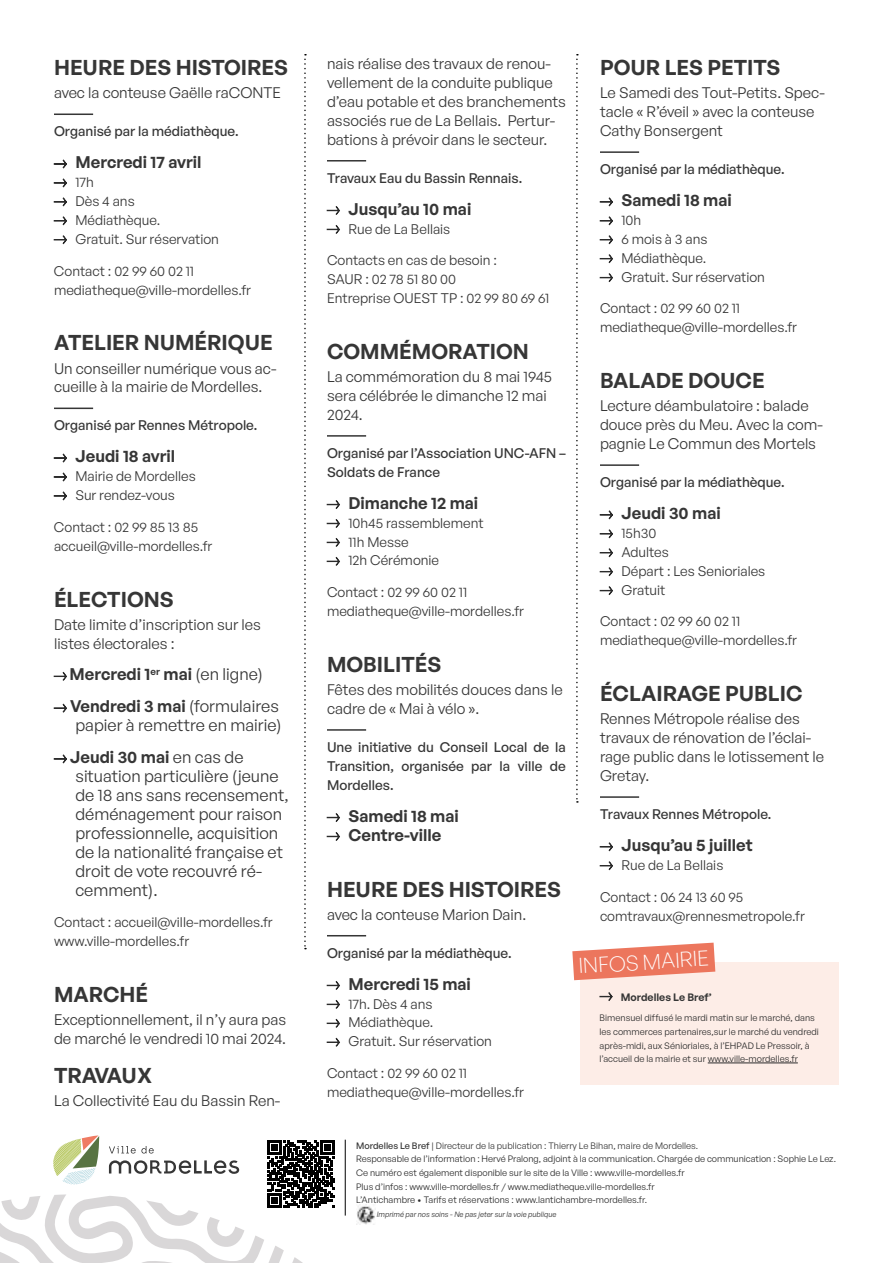
<style>
.page{position:relative;width:893px;height:1263px;background:#fff}
.page>*{position:absolute;margin:0;border:0;box-sizing:border-box;transform-origin:0 0}
.t1{font:600 21px "General Sans";color:#363636}
.t2{font:300 21px "General Sans";color:#fff}
.t3{font:16.5px/18.9px "General Sans";color:#363636}
.t4{font:600 16.5px/31.8px "General Sans";color:#363636}
.t5{font:15px/18.9px "General Sans";color:#363636}
.t6{font:13.65px/18.9px "General Sans";color:#363636}
.t7{font:500 13.65px/18.9px "General Sans";color:#363636}
.t8{font:600 10.5px "General Sans";color:#363636}
.t9{font:9.15px/13.6px "General Sans";color:#2b2b2b}
.t10{font:italic 7.5px "General Sans";color:#2b2b2b}
.s1{font-weight:400}
.s2{font-weight:600}
.s3{font-weight:500;color:#363636}
.s4{color:#363636}
</style>
<div class="page">
<hr style="left:54px;top:113px;width:39px;height:2px;background:#363636">
<hr style="left:54px;top:408px;width:39px;height:1px;background:#363636">
<svg style="left:54px;top:160px;width:13px;height:8px"></svg>
<svg style="left:54px;top:179px;width:13px;height:8px"></svg>
<svg style="left:54px;top:197px;width:13px;height:9px"></svg>
<svg style="left:54px;top:216px;width:13px;height:9px"></svg>
<svg style="left:54px;top:235px;width:13px;height:9px"></svg>
<svg style="left:54px;top:454px;width:13px;height:8px"></svg>
<svg style="left:54px;top:473px;width:13px;height:8px"></svg>
<svg style="left:54px;top:491px;width:13px;height:9px"></svg>
<svg style="left:54px;top:672px;width:13px;height:9px"></svg>
<svg style="left:54px;top:704px;width:13px;height:8px"></svg>
<svg style="left:54px;top:754px;width:13px;height:9px"></svg>
<hr style="left:327px;top:160px;width:39px;height:2px;background:#363636">
<hr style="left:327px;top:435px;width:39px;height:2px;background:#363636">
<hr style="left:327px;top:729px;width:39px;height:2px;background:#363636">
<hr style="left:327px;top:935px;width:39px;height:1px;background:#363636">
<svg style="left:327px;top:206px;width:13px;height:9px"></svg>
<svg style="left:327px;top:225px;width:13px;height:9px"></svg>
<svg style="left:327px;top:500px;width:13px;height:9px"></svg>
<svg style="left:327px;top:519px;width:13px;height:9px"></svg>
<svg style="left:327px;top:538px;width:13px;height:9px"></svg>
<svg style="left:327px;top:557px;width:13px;height:9px"></svg>
<svg style="left:327px;top:813px;width:13px;height:9px"></svg>
<svg style="left:327px;top:832px;width:13px;height:9px"></svg>
<svg style="left:327px;top:981px;width:13px;height:9px"></svg>
<svg style="left:327px;top:1000px;width:13px;height:9px"></svg>
<svg style="left:327px;top:1019px;width:13px;height:9px"></svg>
<svg style="left:327px;top:1038px;width:13px;height:9px"></svg>
<hr style="left:600px;top:151px;width:39px;height:2px;background:#363636">
<hr style="left:600px;top:464px;width:39px;height:2px;background:#363636">
<hr style="left:600px;top:796px;width:39px;height:2px;background:#363636">
<svg style="left:600px;top:197px;width:13px;height:9px"></svg>
<svg style="left:600px;top:216px;width:13px;height:9px"></svg>
<svg style="left:600px;top:235px;width:13px;height:9px"></svg>
<svg style="left:600px;top:254px;width:13px;height:9px"></svg>
<svg style="left:600px;top:273px;width:13px;height:9px"></svg>
<svg style="left:600px;top:510px;width:13px;height:9px"></svg>
<svg style="left:600px;top:529px;width:13px;height:9px"></svg>
<svg style="left:600px;top:548px;width:13px;height:9px"></svg>
<svg style="left:600px;top:567px;width:13px;height:9px"></svg>
<svg style="left:600px;top:586px;width:13px;height:9px"></svg>
<svg style="left:600px;top:842px;width:13px;height:9px"></svg>
<svg style="left:600px;top:861px;width:13px;height:9px"></svg>
<div style="left:581px;top:963px;width:258px;height:122px;background:#fdede7"></div>
<svg style="left:599px;top:992px;width:14px;height:9px"></svg>
<svg style="left:572px;top:943px;width:143px;height:37px"></svg>
<hr style="left:708px;top:1063px;width:90px;height:1px;background:#2b2b2b">
<svg style="left:0;top:1135px;width:376px;height:128px"></svg>
<svg style="left:304px;top:54px;width:2px;height:895px"></svg>
<svg style="left:576px;top:54px;width:2px;height:749px"></svg>
<h1 class="t1" style="left:54px;top:54px;width:235px">HEURE DES HISTOIRES</h1>
<p class="t5" style="left:54px;top:83px;width:228px">avec la conteuse Gaëlle raCONTE</p>
<p class="t7" style="left:54px;top:122px;width:186px">Organisé par la médiathèque.</p>
<p class="t4" style="left:75px;top:146px;width:128px">Mercredi 17 avril</p>
<p class="t6" style="left:75px;top:172px;width:145px">17h<br>Dès 4 ans<br>Médiathèque.<br>Gratuit. Sur réservation</p>
<p class="t6" style="left:54px;top:261px;width:199px">Contact : 02 99 60 02 11 mediatheque@ville-mordelles.fr</p>
<h1 class="t1" style="left:54px;top:329px;width:220px">ATELIER NUMÉRIQUE</h1>
<p class="t5" style="left:54px;top:358px;width:224px">Un conseiller numérique vous ac&shy;cueille à la mairie de Mordelles.</p>
<p class="t7" style="left:54px;top:416px;width:205px">Organisé par Rennes Métropole.</p>
<p class="t4" style="left:75px;top:440px;width:101px">Jeudi 18 avril</p>
<p class="t6" style="left:75px;top:466px;width:122px">Mairie de Mordelles<br>Sur rendez-vous</p>
<p class="t6" style="left:54px;top:517px;width:160px">Contact : 02 99 85 13 85 accueil@ville-mordelles.fr</p>
<h1 class="t1" style="left:54px;top:585px;width:121px">ÉLECTIONS</h1>
<p class="t5" style="left:54px;top:614px;width:208px">Date limite d’inscription sur les listes électorales :</p>
<p class="t4" style="left:70px;top:658px;width:211px">Mercredi 1<sup>er</sup> mai <span class="s1">(en ligne)<br></span>Vendredi 3 mai <span class="s1">(formulaires</span></p>
<p class="t3" style="left:70px;top:709px;width:213px;line-height:31.8px;text-indent:5px">papier à remettre en mairie)<br><span class="s2">Jeudi 30 mai</span> en cas de</p>
<p class="t3" style="left:75px;top:766px;width:215px">situation particulière (jeune de 18 ans sans recensement, déménagement pour raison professionnelle, acquisition de la nationalité française et droit de vote recouvré ré&shy;cemment).</p>
<p class="t6" style="left:54px;top:912px;width:220px">Contact : accueil@ville-mordelles.fr www.ville-mordelles.fr</p>
<h1 class="t1" style="left:54px;top:981px;width:96px">MARCHÉ</h1>
<p class="t5" style="left:54px;top:1010px;width:234px">Exceptionnellement, il n’y aura pas de marché le vendredi 10 mai 2024.</p>
<h1 class="t1" style="left:54px;top:1062px;width:100px">TRAVAUX</h1>
<p class="t5" style="left:54px;top:1091px;width:228px">La Collectivité Eau du Bassin Ren-</p>
<p class="t5" style="left:327px;top:54px;width:240px">nais réalise des travaux de renou&shy;vellement de la conduite publique d’eau potable et des branchements associés rue de La Bellais. Pertur&shy;bations à prévoir dans le secteur.</p>
<p class="t7" style="left:327px;top:168px;width:197px">Travaux Eau du Bassin Rennais.</p>
<p class="t4" style="left:348px;top:192px;width:124px">Jusqu’au 10 mai</p>
<p class="t6" style="left:348px;top:219px;width:103px">Rue de La Bellais</p>
<p class="t6" style="left:327px;top:250px;width:224px">Contacts en cas de besoin :<br>SAUR : 02 78 51 80 00<br>Entreprise OUEST TP : 02 99 80 69 61</p>
<h1 class="t1" style="left:327px;top:338px;width:203px">COMMÉMORATION</h1>
<p class="t5" style="left:327px;top:367px;width:227px">La commémoration du 8 mai 1945 sera célébrée le dimanche 12 mai<br>2024.</p>
<p class="t7" style="left:327px;top:443px;width:240px">Organisé par l’Association UNC-AFN –<br>Soldats de France</p>
<p class="t4" style="left:348px;top:486px;width:131px">Dimanche 12 mai</p>
<p class="t6" style="left:348px;top:513px;width:137px">10h45 rassemblement<br>11h Messe<br>12h Cérémonie</p>
<p class="t6" style="left:327px;top:582px;width:199px">Contact : 02 99 60 02 11 mediatheque@ville-mordelles.fr</p>
<h1 class="t1" style="left:327px;top:651px;width:116px">MOBILITÉS</h1>
<p class="t5" style="left:327px;top:680px;width:237px">Fêtes des mobilités douces dans le cadre de « Mai à vélo ».</p>
<p class="t7" style="left:327px;top:737px;width:240px;text-align:justify">Une initiative du Conseil Local de la Transition, organisée par la ville de Mordelles.</p>
<p class="t4" style="left:348px;top:806px;width:112px;line-height:18.9px">Samedi 18 mai<br>Centre-ville</p>
<h1 class="t1" style="left:327px;top:876px;width:235px">HEURE DES HISTOIRES</h1>
<p class="t5" style="left:327px;top:904px;width:201px">avec la conteuse Marion Dain.</p>
<p class="t7" style="left:327px;top:943px;width:186px">Organisé par la médiathèque.</p>
<p class="t4" style="left:348px;top:967px;width:124px">Mercredi 15 mai</p>
<p class="t6" style="left:348px;top:994px;width:145px">17h. Dès 4 ans<br>Médiathèque.<br>Gratuit. Sur réservation</p>
<p class="t6" style="left:327px;top:1063px;width:199px">Contact : 02 99 60 02 11 mediatheque@ville-mordelles.fr</p>
<h1 class="t1" style="left:600px;top:54px;width:182px">POUR LES PETITS</h1>
<p class="t5" style="left:600px;top:83px;width:226px">Le Samedi des Tout-Petits. Spec&shy;tacle « R’éveil » avec la conteuse<br>Cathy Bonsergent</p>
<p class="t7" style="left:600px;top:159px;width:186px">Organisé par la médiathèque.</p>
<p class="t4" style="left:621px;top:184px;width:112px">Samedi 18 mai</p>
<p class="t6" style="left:621px;top:210px;width:145px">10h<br>6 mois à 3 ans<br>Médiathèque.<br>Gratuit. Sur réservation</p>
<p class="t6" style="left:600px;top:299px;width:199px">Contact : 02 99 60 02 11 mediatheque@ville-mordelles.fr</p>
<h1 class="t1" style="left:600px;top:367px;width:166px">BALADE DOUCE</h1>
<p class="t5" style="left:600px;top:396px;width:224px">Lecture déambulatoire : balade douce près du Meu. Avec la com&shy;pagnie Le Commun des Mortels</p>
<p class="t7" style="left:600px;top:472px;width:186px">Organisé par la médiathèque.</p>
<p class="t4" style="left:621px;top:497px;width:101px">Jeudi 30 mai</p>
<p class="t6" style="left:621px;top:523px;width:145px">15h30<br>Adultes<br>Départ : Les Senioriales<br>Gratuit</p>
<p class="t6" style="left:600px;top:612px;width:199px">Contact : 02 99 60 02 11 mediatheque@ville-mordelles.fr</p>
<h1 class="t1" style="left:600px;top:680px;width:204px">ÉCLAIRAGE PUBLIC</h1>
<p class="t5" style="left:600px;top:709px;width:226px">Rennes Métropole réalise des travaux de rénovation de l’éclai&shy;rage public dans le lotissement le<br>Gretay.</p>
<p class="t7" style="left:600px;top:804px;width:173px">Travaux Rennes Métropole.</p>
<p class="t4" style="left:621px;top:829px;width:133px">Jusqu’au 5 juillet</p>
<p class="t6" style="left:621px;top:855px;width:103px">Rue de La Bellais</p>
<p class="t6" style="left:600px;top:887px;width:206px">Contact : 06 24 13 60 95 comtravaux@rennesmetropole.fr</p>
<h1 class="t2" style="left:578px;top:953px;width:132px;rotate:-4deg">INFOS MAIRIE</h1>
<p class="t8" style="left:621px;top:990px;width:92px">Mordelles Le Bref’</p>
<p class="t9" style="left:600px;top:1011px;width:221px">Bimensuel diffusé le mardi matin sur le marché, dans les commerces partenaires,sur le marché du vendredi après-midi, aux Sénioriales, à l’EHPAD Le Pressoir, à l’accueil de la mairie et sur www.ville-mordelles.fr</p>
<p class="t9" style="left:356px;top:1138px;width:481px"><span class="s3">Mordelles Le Bref</span> <span class="s4">| Directeur de la publication : Thierry Le Bihan, maire de Mordelles.<br></span>Responsable de l’information : Hervé Pralong, adjoint à la communication. Chargée de communication : Sophie Le Lez.<br>Ce numéro est également disponible sur le site de la Ville : www.ville-mordelles.fr<br>Plus d’infos : www.ville-mordelles.fr / www.mediatheque.ville-mordelles.fr<br>L’Antichambre • Tarifs et réservations : www.lantichambre-mordelles.fr.</p>
<p class="t10" style="left:377px;top:1209px;width:181px">Imprimé par nos soins - Ne pas jeter sur la voie publique</p>
</div>
